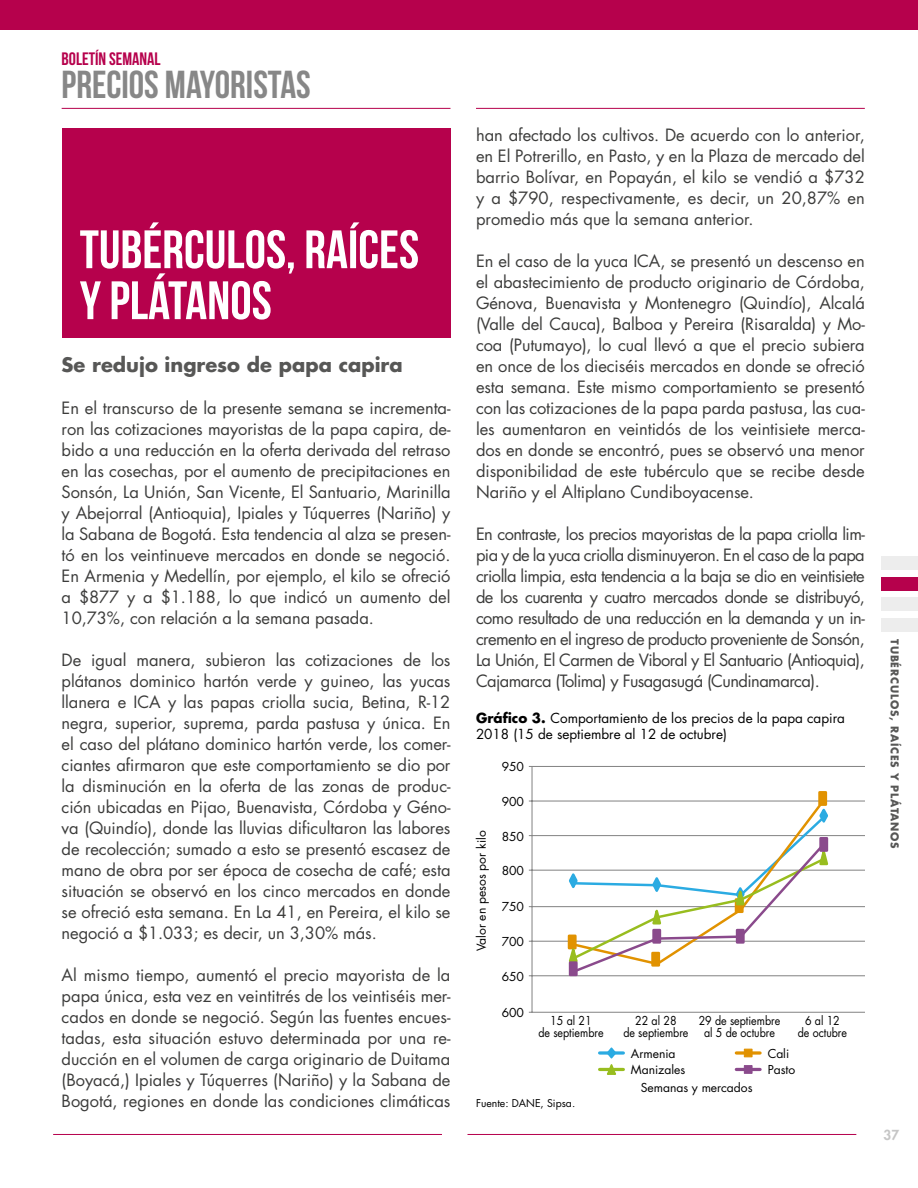
<style>
.page{position:relative;width:918px;height:1188px;background:#fff}
.page>*{position:absolute;margin:0;border:0;box-sizing:border-box;transform-origin:0 0}
.t1{font:54px/51px "Bebas Neue";color:#fff}
.t2{font:39px "Bebas Neue";color:#878787}
.t3{font:700 19.5px "Futura Std";color:#575756}
.t4{font:18px "Bebas Neue";color:#b6014c}
.t5{font:16.5px/21px "Futura Std";letter-spacing:-.005em;color:#3c3c3b;text-align:justify}
.t6{font:13.5px/16.2px "Futura Std";color:#000}
.t7{font:800 13.5px "Futura Std";color:#c6c6c6}
.t8{font:12px/16.5px "Futura Std";color:#000}
.t9{font:12px/12px "Futura Std";color:#000;text-align:center;scale:.89 1}
.t10{font:700 10.5px "Futura Std";letter-spacing:.075em;color:#575756}
.t11{font:10.5px "Futura Std";color:#000}
.s1{font-weight:700}
</style>
<div class="page">
<div style="left:0;top:0;width:918px;height:30px;background:#b6014c"></div>
<div style="left:62px;top:128px;width:388px;height:210px;background:#b6014c"></div>
<hr style="left:62px;top:108px;width:388px;height:1px;background:#b6014c">
<hr style="left:476px;top:108px;width:389px;height:1px;background:#b6014c">
<hr style="left:53px;top:1134px;width:389px;height:1px;background:#b6014c">
<hr style="left:468px;top:1134px;width:388px;height:1px;background:#b6014c">
<div style="left:881px;top:618px;width:37px;height:14px;background:#ededed"></div>
<div style="left:881px;top:597px;width:37px;height:14px;background:#ededed"></div>
<div style="left:881px;top:577px;width:37px;height:14px;background:#b6014c"></div>
<div style="left:881px;top:556px;width:37px;height:14px;background:#ededed"></div>
<hr style="left:736px;top:1068px;width:24px;height:3px;background:#8a4a8c">
<div style="left:744px;top:1065px;width:8px;height:9px;background:#8a4a8c;border:1px solid #8a4a8c"></div>
<svg style="left:600px;top:1051px;width:23px;height:4px"></svg>
<hr style="left:600px;top:1068px;width:23px;height:3px;background:#98bd1f">
<svg style="left:605px;top:1047px;width:13px;height:28px"></svg>
<svg style="left:736px;top:1051px;width:24px;height:4px"></svg>
<div style="left:744px;top:1049px;width:8px;height:8px;background:#e19200;border:1px solid #e19200"></div>
<hr style="left:532px;top:1012px;width:333px;height:1px;background:#868686">
<hr style="left:532px;top:766px;width:1px;height:246px;background:#868686">
<hr style="left:532px;top:975px;width:333px;height:1px;background:#868686">
<hr style="left:532px;top:941px;width:333px;height:1px;background:#868686">
<hr style="left:532px;top:906px;width:333px;height:1px;background:#868686">
<hr style="left:532px;top:870px;width:333px;height:1px;background:#868686">
<hr style="left:532px;top:835px;width:333px;height:1px;background:#868686">
<hr style="left:532px;top:801px;width:333px;height:1px;background:#868686">
<hr style="left:532px;top:766px;width:333px;height:1px;background:#868686">
<svg style="left:571px;top:796px;width:257px;height:11px"></svg>
<div style="left:818px;top:791px;width:9px;height:15px;background:#e19200;border:2px solid #e19200"></div>
<svg style="left:567px;top:807px;width:263px;height:168px"></svg>
<div style="left:569px;top:961px;width:9px;height:15px;background:#8a4a8c;border:2px solid #8a4a8c"></div>
<div style="left:652px;top:929px;width:9px;height:15px;background:#8a4a8c;border:2px solid #8a4a8c"></div>
<div style="left:736px;top:929px;width:9px;height:15px;background:#8a4a8c;border:2px solid #8a4a8c"></div>
<div style="left:819px;top:837px;width:9px;height:15px;background:#8a4a8c;border:2px solid #8a4a8c"></div>
<p class="t4" style="left:62px;top:49px;width:101px">BOLETÍN SEMANAL</p>
<h2 class="t2" style="left:62px;top:63px;width:251px">PRECIOS MAYORISTAS</h2>
<h1 class="t1" style="left:80px;top:223px;width:341px">TUBÉRCULOS, RAÍCES<br>Y PLÁTANOS</h1>
<p class="t3" style="left:62px;top:352px;width:343px">Se redujo ingreso de papa capira</p>
<p class="t5" style="left:62px;top:398px;width:390px">En el transcurso de la presente semana se incrementa&shy;ron las cotizaciones mayoristas de la papa capira, de&shy;bido a una reducción en la oferta derivada del retraso en las cosechas, por el aumento de precipitaciones en Sonsón, La Unión, San Vicente, El Santuario, Marinilla y Abejorral (Antioquia), Ipiales y Túquerres (Nariño) y la Sabana de Bogotá. Esta tendencia al alza se presen&shy;tó en los veintinueve mercados en donde se negoció.<br>En Armenia y Medellín, por ejemplo, el kilo se ofreció a $877 y a $1.188, lo que indicó un aumento del 10,73%, con relación a la semana pasada.</p>
<p class="t5" style="left:62px;top:650px;width:390px">De igual manera, subieron las cotizaciones de los plátanos dominico hartón verde y guineo, las yucas llanera e ICA y las papas criolla sucia, Betina, R-12 negra, superior, suprema, parda pastusa y única. En el caso del plátano dominico hartón verde, los comer&shy;ciantes afirmaron que este comportamiento se dio por la disminución en la oferta de las zonas de produc&shy;ción ubicadas en Pijao, Buenavista, Córdoba y Géno&shy;va (Quindío), donde las lluvias dificultaron las labores de recolección; sumado a esto se presentó escasez de mano de obra por ser época de cosecha de café; esta situación se observó en los cinco mercados en donde se ofreció esta semana. En La 41, en Pereira, el kilo se negoció a $1.033; es decir, un 3,30% más.</p>
<p class="t5" style="left:62px;top:965px;width:390px">Al mismo tiempo, aumentó el precio mayorista de la papa única, esta vez en veintitrés de los veintiséis mer&shy;cados en donde se negoció. Según las fuentes encues&shy;tadas, esta situación estuvo determinada por una re&shy;ducción en el volumen de carga originario de Duitama (Boyacá,) Ipiales y Túquerres (Nariño) y la Sabana de Bogotá, regiones en donde las condiciones climáticas</p>
<p class="t5" style="left:476px;top:125px;width:390px">han afectado los cultivos. De acuerdo con lo anterior, en El Potrerillo, en Pasto, y en la Plaza de mercado del barrio Bolívar, en Popayán, el kilo se vendió a $732 y a $790, respectivamente, es decir, un 20,87% en promedio más que la semana anterior.</p>
<p class="t5" style="left:476px;top:251px;width:390px">En el caso de la yuca ICA, se presentó un descenso en el abastecimiento de producto originario de Córdoba, Génova, Buenavista y Montenegro (Quindío), Alcalá (Valle del Cauca), Balboa y Pereira (Risaralda) y Mo&shy;coa (Putumayo), lo cual llevó a que el precio subiera en once de los dieciséis mercados en donde se ofreció esta semana. Este mismo comportamiento se presentó con las cotizaciones de la papa parda pastusa, las cua&shy;les aumentaron en veintidós de los veintisiete merca&shy;dos en donde se encontró, pues se observó una menor disponibilidad de este tubérculo que se recibe desde Nariño y el Altiplano Cundiboyacense.</p>
<p class="t5" style="left:476px;top:524px;width:390px">En contraste, los precios mayoristas de la papa criolla lim&shy;pia y de la yuca criolla disminuyeron. En el caso de la papa criolla limpia, esta tendencia a la baja se dio en veintisiete de los cuarenta y cuatro mercados donde se distribuyó, como resultado de una reducción en la demanda y un in&shy;cremento en el ingreso de producto proveniente de Sonsón, La Unión, El Carmen de Viboral y El Santuario (Antioquia), Cajamarca (Tolima) y Fusagasugá (Cundinamarca).</p>
<p class="t6" style="left:476px;top:710px;width:371px"><span class="s1">Gráfico 3.</span> Comportamiento de los precios de la papa capira<br>2018 (15 de septiembre al 12 de octubre)</p>
<p class="t8" style="left:502px;top:758px;width:24px">950</p>
<p class="t8" style="left:473px;top:951px;width:122px;rotate:-90deg">Valor en pesos por kilo</p>
<p class="t8" style="left:502px;top:794px;width:24px">900</p>
<p class="t8" style="left:502px;top:828px;width:24px">850</p>
<p class="t8" style="left:502px;top:862px;width:24px">800</p>
<p class="t8" style="left:502px;top:899px;width:24px">750</p>
<p class="t8" style="left:502px;top:933px;width:24px">700</p>
<p class="t8" style="left:502px;top:969px;width:24px">650</p>
<p class="t8" style="left:502px;top:1005px;width:24px">600</p>
<p class="t9" style="left:538px;top:1015px;width:75px">15 al 21<br>de septiembre</p>
<p class="t11" style="left:476px;top:1097px;width:101px">Fuente: DANE, Sipsa.</p>
<p class="t9" style="left:623px;top:1015px;width:75px">22 al 28<br>de septiembre</p>
<p class="t8" style="left:631px;top:1045px;width:56px">Armenia<br>Manizales</p>
<p class="t9" style="left:699px;top:1015px;width:93px">29 de septiembre al 5 de octubre</p>
<p class="t9" style="left:798px;top:1015px;width:57px">6 al 12 de octubre</p>
<p class="t8" style="left:768px;top:1045px;width:23px">Cali</p>
<p class="t8" style="left:768px;top:1062px;width:29px">Pasto</p>
<p class="t8" style="left:641px;top:1080px;width:113px">Semanas y mercados</p>
<p class="t10" style="left:902px;top:639px;width:211px;rotate:90deg">TUBÉRCULOS, RAÍCES Y PLÁTANOS</p>
<p class="t7" style="left:884px;top:1127px;width:17px">37</p>
</div>
